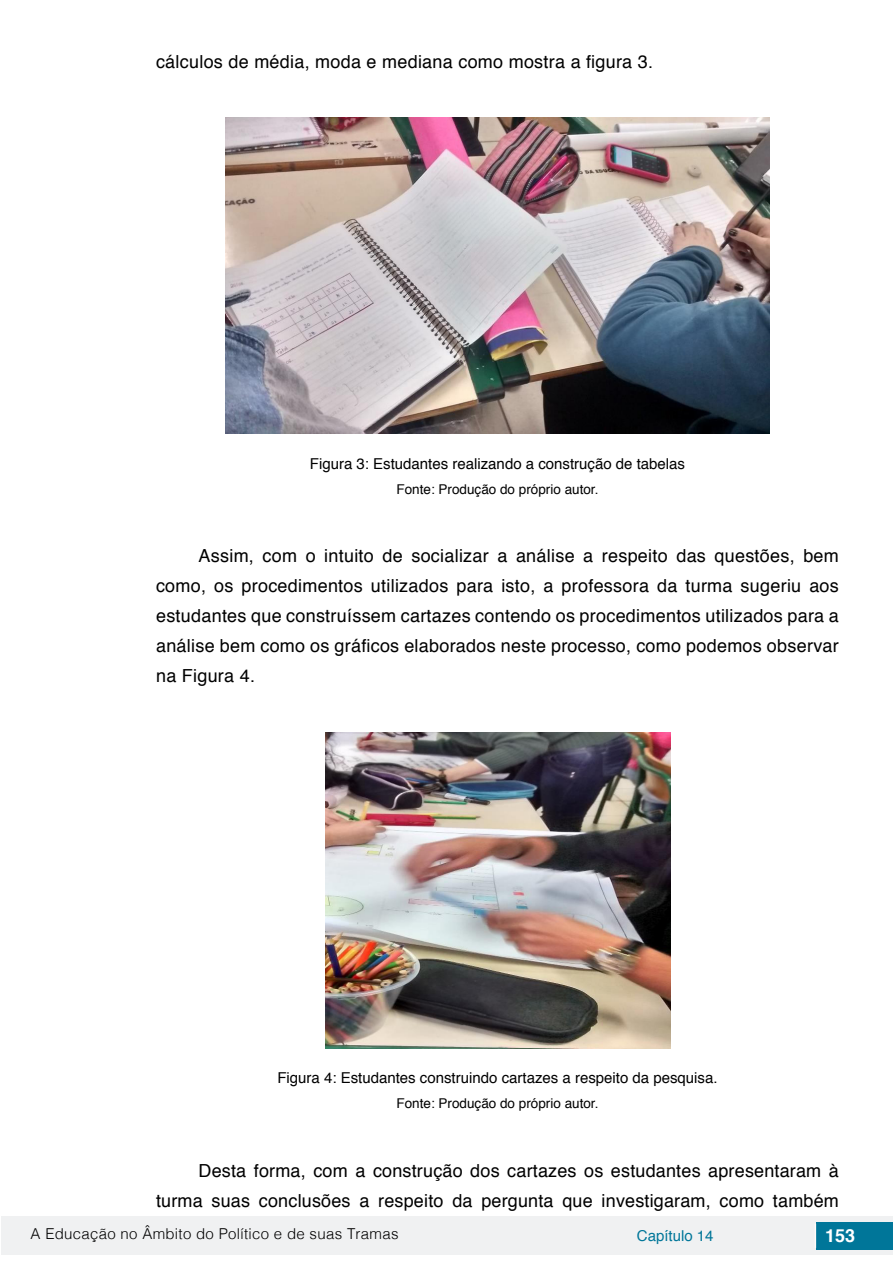
<style>
.page{position:relative;width:893px;height:1263px;background:#fff}
.page>*{position:absolute;margin:0;border:0;box-sizing:border-box;transform-origin:0 0}
.txt{font:18px/30px "Helvetica";letter-spacing:.01em;color:#000;text-align:justify}
.t1{font:700 18px "Helvetica";color:#fff}
.info_tab_gra_imag{font:15px "Helvetica";color:#000}
.t2{font:300 15px "Helvetica";letter-spacing:.02em;color:#000}
.t3{font:15px "Helvetica";color:#007699}
.fonte_tab_gra_imag{font:13.5px "Helvetica";color:#000}
</style>
<div class="page">
<div style="left:1px;top:1216px;width:891px;height:38px;background:#f0f1f2"></div>
<div style="left:816px;top:1222px;width:77px;height:27px;background:#007699"></div>
<svg style="left:815px;top:1224px;width:1px;height:24px"></svg>
<img style="left:226px;top:118px;width:543px;height:316px">
<img style="left:325px;top:732px;width:345px;height:316px">
<p class="txt" style="left:156px;top:47px;width:499px">cálculos de média, moda e mediana como mostra a figura 3.</p>
<p class="info_tab_gra_imag" style="left:310px;top:452px;width:377px">Figura 3: Estudantes realizando a construção de tabelas</p>
<p class="fonte_tab_gra_imag" style="left:397px;top:478px;width:203px">Fonte: Produção do próprio autor.</p>
<p class="txt" style="left:156px;top:541px;width:684px;text-indent:43px">Assim, com o intuito de socializar a análise a respeito das questões, bem como, os procedimentos utilizados para isto, a professora da turma sugeriu aos estudantes que construíssem cartazes contendo os procedimentos utilizados para a análise bem como os gráficos elaborados neste processo, como podemos observar na Figura 4.</p>
<p class="info_tab_gra_imag" style="left:277px;top:1066px;width:442px">Figura 4: Estudantes construindo cartazes a respeito da pesquisa.</p>
<p class="fonte_tab_gra_imag" style="left:397px;top:1093px;width:203px">Fonte: Produção do próprio autor.</p>
<p class="txt" style="left:156px;top:1156px;width:684px;text-align:right">Desta forma, com a construção dos cartazes os estudantes apresentaram à turma suas conclusões a respeito da pergunta que investigaram, como também</p>
<p class="t2" style="left:31px;top:1221px;width:369px">A Educação no Âmbito do Político e de suas Tramas</p>
<p class="t3" style="left:637px;top:1224px;width:78px">Capítulo 14</p>
<p class="t1" style="left:825px;top:1221px;width:32px">153</p>
</div>
